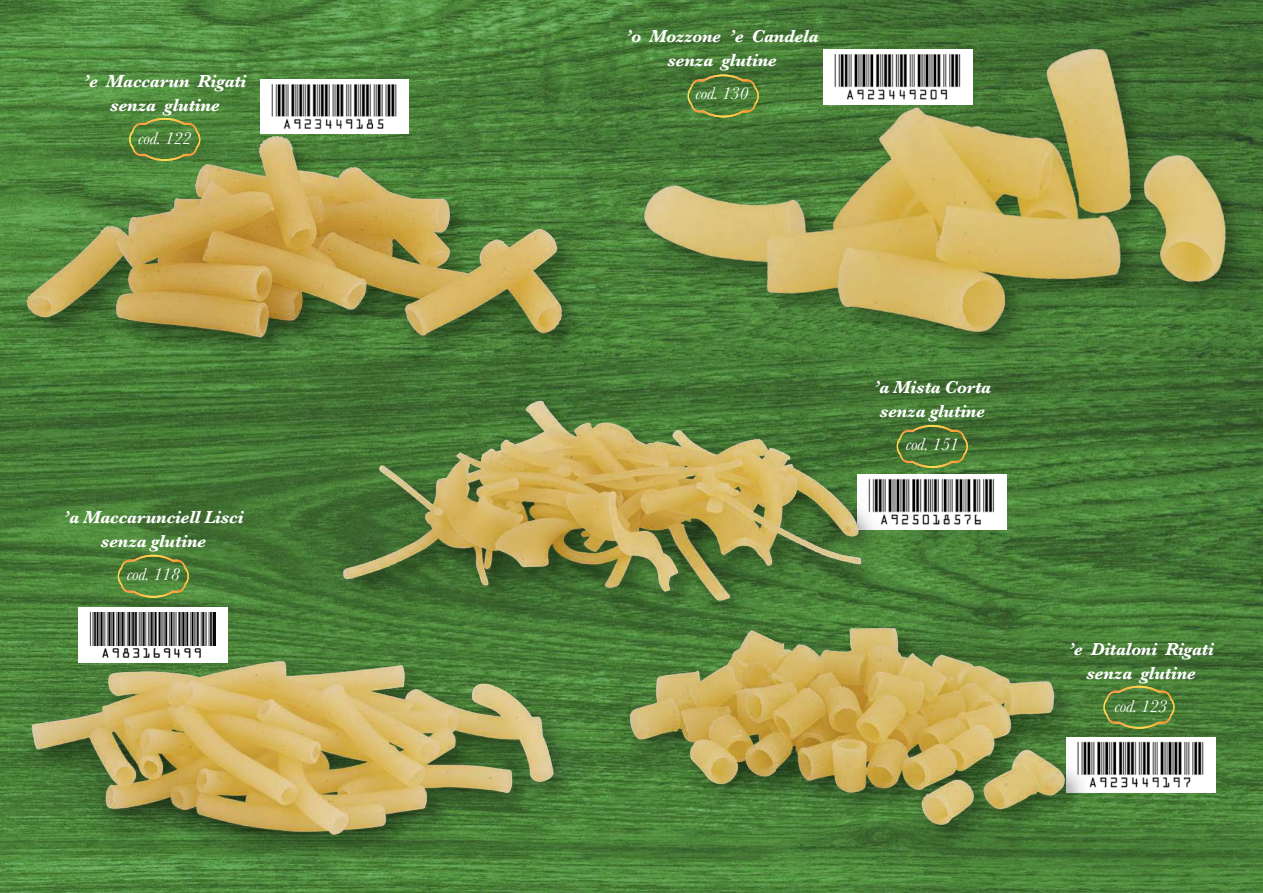
<style>
.page{position:relative;width:1263px;height:893px;background:#fff}
.page>*{position:absolute;margin:0;border:0;box-sizing:border-box;transform-origin:0 0}
.t1{font:italic 700 18px/24px "Baskerville";letter-spacing:-.02em;color:#fff;text-align:center}
.t2{font:italic 18px "Baskerville";letter-spacing:-.02em;color:#fff}
.t3{font:14.25px "OCR Aby BT";letter-spacing:.1em;color:#000}
</style>
<div class="page">
<img style="left:0;top:0;width:1263px;height:893px">
<img style="left:0;top:506px;width:30px;height:76px">
<div style="left:0;top:32px;width:11px;height:282px;background:#000;opacity:.3"></div>
<img style="left:0;top:582px;width:565px;height:311px">
<svg style="left:129px;top:118px;width:71px;height:11px"></svg>
<img style="left:260px;top:79px;width:149px;height:50px">
<svg style="left:925px;top:428px;width:43px;height:40px;background:#557b35"></svg>
<svg style="left:118px;top:555px;width:71px;height:43px;background:#5f883a"></svg>
<img style="left:925px;top:475px;width:82px;height:54px">
<svg style="left:1146px;top:686px;width:28px;height:43px"></svg>
<img style="left:1146px;top:737px;width:69px;height:55px">
<img style="left:587px;top:5px;width:676px;height:423px">
<div style="left:0;top:133px;width:631px;height:312px;background:#000;opacity:.3"></div>
<img style="left:0;top:129px;width:611px;height:309px">
<div style="left:298px;top:398px;width:627px;height:270px;background:#000;opacity:.3"></div>
<img style="left:289px;top:358px;width:621px;height:299px">
<img style="left:565px;top:582px;width:571px;height:311px">
<img style="left:79px;top:608px;width:149px;height:55px">
<div style="left:101px;top:646px;width:113px;height:17px;background:#fff"></div>
<img style="left:90px;top:612px;width:125px;height:33px">
<p class="t1" style="left:83px;top:69px;width:164px">’e Maccarun Rigati senza glutine</p>
<p class="t2" style="left:138px;top:126px;width:55px">cod. 122</p>
<p class="t1" style="left:63px;top:505px;width:182px">’a Maccarunciell Lisci senza glutine</p>
<p class="t2" style="left:127px;top:562px;width:55px">cod. 118</p>
<p class="t3" style="left:101px;top:644px;width:103px">A983169499</p>
<p class="t1" style="left:625px;top:24px;width:195px">’o Mozzone ’e Candela senza glutine</p>
<p class="t2" style="left:695px;top:82px;width:55px">cod. 130</p>
<p class="t1" style="left:873px;top:375px;width:119px">’a Mista Corta senza glutine</p>
<p class="t2" style="left:906px;top:432px;width:55px">cod. 151</p>
<p class="t1" style="left:1068px;top:637px;width:147px">’e Ditaloni Rigati senza glutine</p>
<p class="t2" style="left:1114px;top:694px;width:55px">cod. 123</p>
</div>
